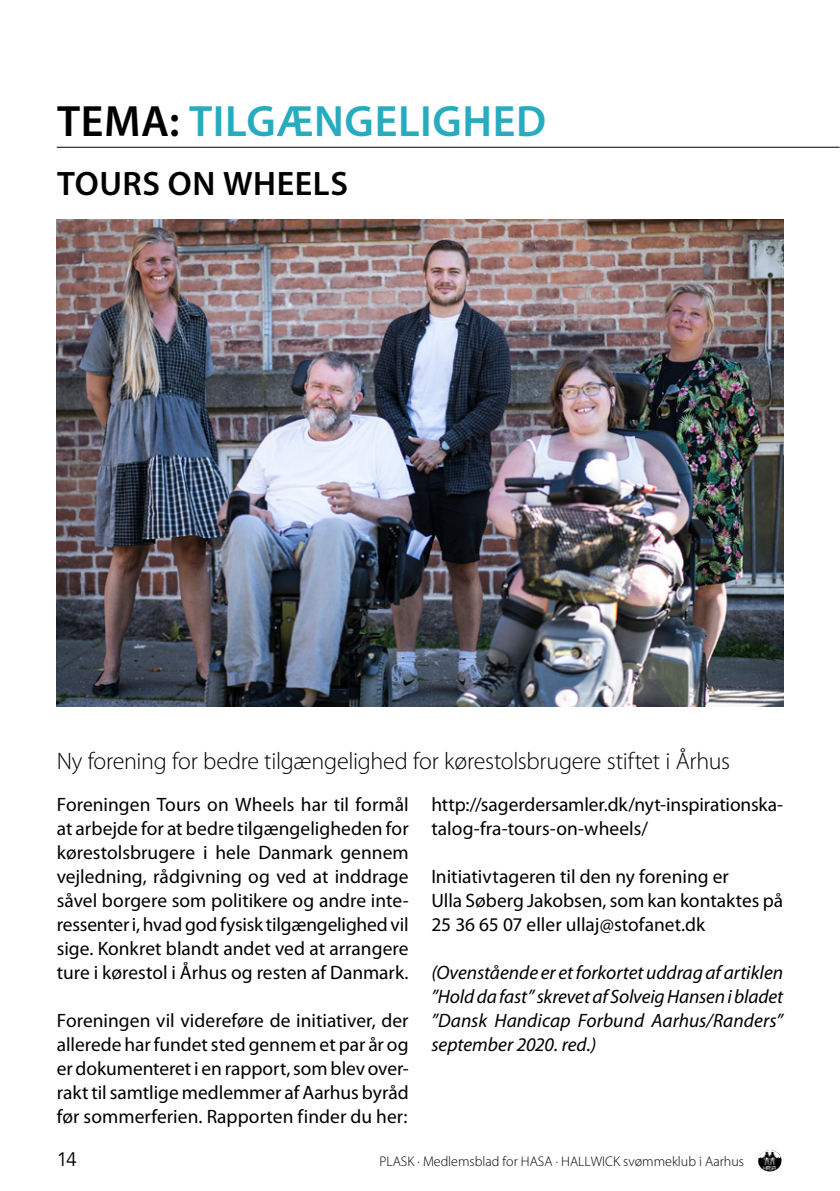
<style>
.page{position:relative;width:840px;height:1191px;background:#fff}
.page>*{position:absolute;margin:0;border:0;box-sizing:border-box;transform-origin:0 0}
.Overskrift{font:600 44px "Myriad Pro";letter-spacing:.015em;color:#27abbf}
.Overskrift-2{font:600 34px "Myriad Pro";letter-spacing:.015em;color:#000}
.Manchet{font:300 24px "Myriad Pro";letter-spacing:-.01em;color:#000}
.Brødtekst{font:19.4px/24px "Myriad Pro";color:#000;text-align:justify}
.Brødtekst-2{font:italic 19.4px/24px "Myriad Pro";color:#000;text-align:justify}
.t1{font:19.4px "Avenir LT Std";color:#000}
.t2{font:300 14px "Myriad Pro";color:#000}
.s1{color:#000}
</style>
<div class="page">
<hr style="left:57px;top:147px;width:782px;height:1px;background:#000">
<img style="left:758px;top:1150px;width:12px;height:21px">
<img style="left:57px;top:219px;width:725px;height:487px">
<p class="Overskrift" style="left:57px;top:97px;width:490px"><span class="s1">TEMA:</span> TILGÆNGELIGHED</p>
<p class="Overskrift-2" style="left:57px;top:165px;width:292px">TOURS ON WHEELS</p>
<p class="Manchet" style="left:57px;top:748px;width:674px">Ny forening for bedre tilgængelighed for kørestolsbrugere stiftet i Århus</p>
<p class="Brødtekst" style="left:431px;top:793px;width:353px">http://sagerdersamler.dk/nyt-inspirationska&shy;talog-fra-tours-on-wheels/</p>
<p class="Brødtekst" style="left:431px;top:865px;width:299px">Initiativtageren til den ny forening er</p>
<p class="Brødtekst" style="left:431px;top:889px;width:353px">Ulla Søberg Jakobsen, som kan kontaktes på</p>
<p class="Brødtekst" style="left:431px;top:913px;width:275px">25 36 65 07 eller ullaj@stofanet.dk</p>
<p class="Brødtekst-2" style="left:431px;top:961px;width:353px">(Ovenstående er et forkortet uddrag af artiklen ”Hold da fast” skrevet af Solveig Hansen i bladet ”Dansk Handicap Forbund Aarhus/Randers” september 2020. red.)</p>
<p class="Brødtekst" style="left:57px;top:793px;width:353px">Foreningen Tours on Wheels har til formål at arbejde for at bedre tilgængeligheden for kørestolsbrugere i hele Danmark gennem vejledning, rådgivning og ved at inddrage såvel borgere som politikere og andre inte&shy;ressenter i, hvad god fysisk tilgængelighed vil sige. Konkret blandt andet ved at arrangere ture i kørestol i Århus og resten af Danmark.</p>
<p class="Brødtekst" style="left:57px;top:1009px;width:353px">Foreningen vil videreføre de initiativer, der allerede har fundet sted gennem et par år og er dokumenteret i en rapport, som blev over&shy;rakt til samtlige medlemmer af Aarhus byråd før sommerferien. Rapporten finder du her:</p>
<p class="t1" style="left:57px;top:1147px;width:22px">14</p>
<p class="t2" style="left:379px;top:1153px;width:366px">PLASK · Medlemsblad for HASA · HALLWICK svømmeklub i Aarhus</p>
</div>
